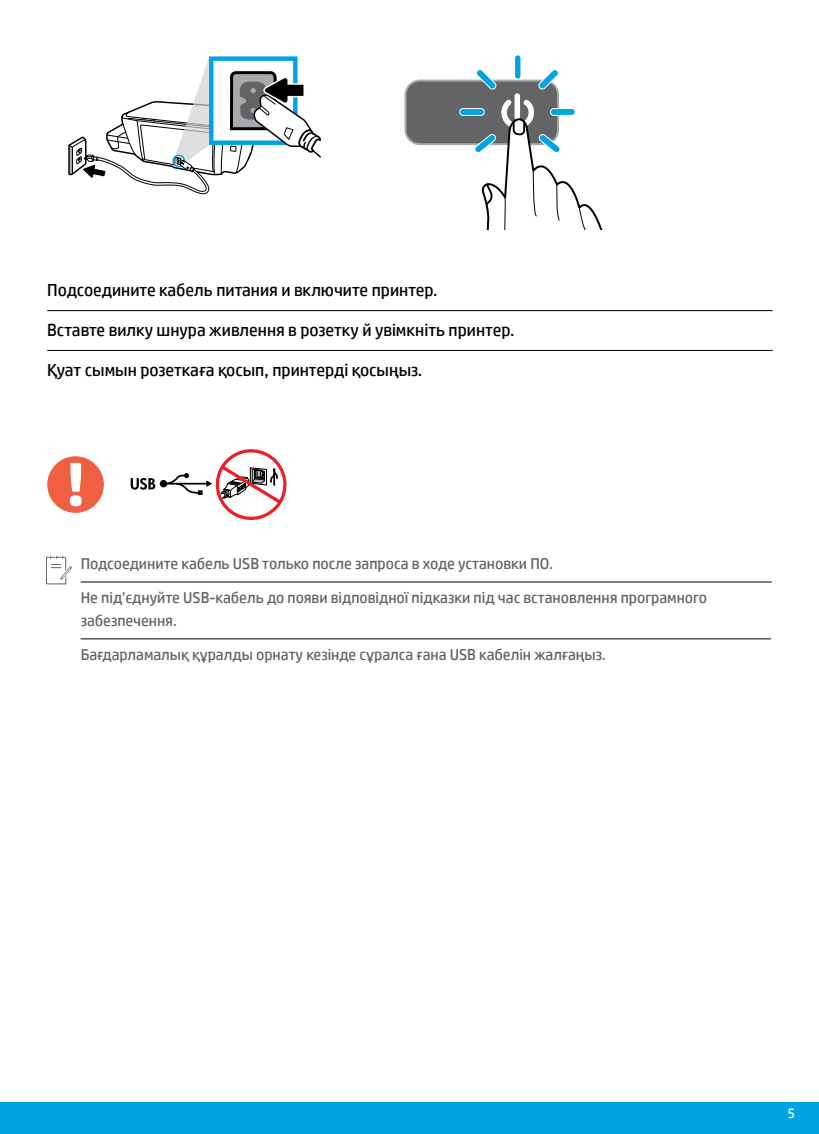
<style>
.page{position:relative;width:819px;height:1134px;background:#fff}
.page>*{position:absolute;margin:0;border:0;box-sizing:border-box;transform-origin:0 0}
.t1{font:17.5px "HP Simplified";color:#000}
.t2{font:15.75px/22.8px "HP Simplified";color:#5e6468}
.t3{font:14px "HP Simplified";color:#fff}
</style>
<div class="page">
<div style="left:0;top:1102px;width:819px;height:32px;background:#00a4e3"></div>
<svg style="left:68px;top:56px;width:252px;height:138px"></svg>
<svg style="left:131px;top:478px;width:24px;height:12px"></svg>
<div style="left:160px;top:480px;width:7px;height:7px;background:#000;border-radius:50%"></div>
<svg style="left:165px;top:449px;width:122px;height:71px"></svg>
<div style="left:47px;top:456px;width:57px;height:57px;background:#f15f43;border-radius:50%"></div>
<svg style="left:70px;top:463px;width:12px;height:43px"></svg>
<svg style="left:46px;top:556px;width:26px;height:28px"></svg>
<div style="left:406px;top:81px;width:152px;height:63px;background:#636466;border-radius:14px"></div>
<div style="left:405px;top:80px;width:154px;height:65px;border:2px solid #a7a9ac;border-radius:14px"></div>
<div style="left:514px;top:55px;width:7px;height:24px;background:#00a4e3;border-radius:3px"></div>
<div style="left:514px;top:54px;width:8px;height:26px;border:1px solid #fff;border-radius:3px"></div>
<svg style="left:423px;top:58px;width:180px;height:172px"></svg>
<hr style="left:47px;top:350px;width:726px;height:1px;background:#000">
<hr style="left:81px;top:639px;width:690px;height:1px;background:#000">
<hr style="left:47px;top:310px;width:726px;height:1px;background:#000">
<hr style="left:81px;top:582px;width:691px;height:1px;background:#000">
<p class="t1" style="left:47px;top:279px;width:392px">Подсоедините кабель питания и включите принтер.</p>
<p class="t1" style="left:47px;top:318px;width:469px">Вставте вилку шнура живлення в розетку й увімкніть принтер.</p>
<p class="t1" style="left:47px;top:358px;width:377px">Қуат сымын розеткаға қосып, принтерді қосыңыз.</p>
<p class="t2" style="left:81px;top:552px;width:474px">Подсоедините кабель USB только после запроса в ходе установки ПО.</p>
<p class="t2" style="left:81px;top:586px;width:628px">Не під’єднуйте USB-кабель до появи відповідної підказки під час встановлення програмного забезпечення.</p>
<p class="t2" style="left:81px;top:643px;width:527px">Бағдарламалық құралды орнату кезінде сұралса ғана USB кабелін жалғаңыз.</p>
<p class="t3" style="left:788px;top:1104px;width:9px">5</p>
</div>
